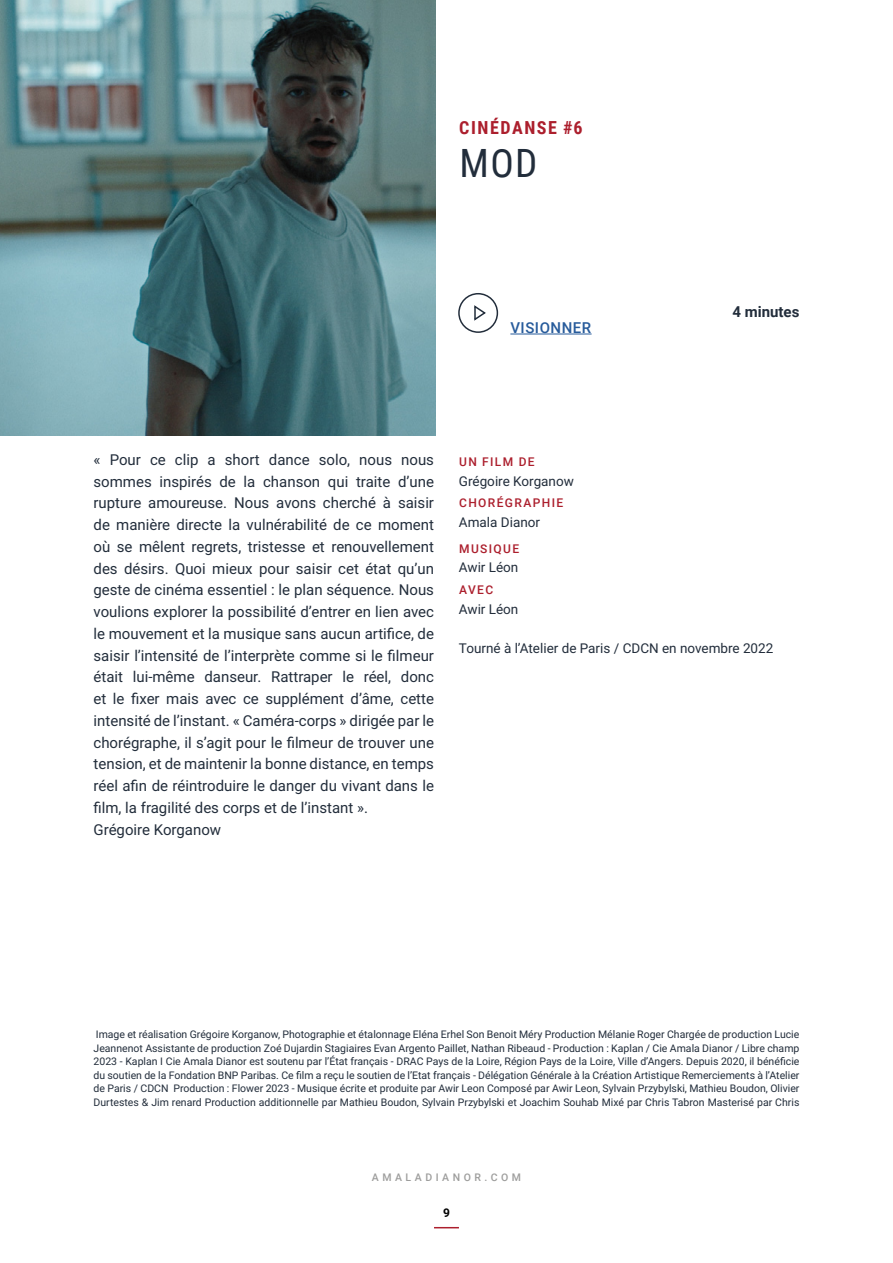
<style>
.page{position:relative;width:893px;height:1263px;background:#fff}
.page>*{position:absolute;margin:0;border:0;box-sizing:border-box;transform-origin:0 0}
.t1{font:39px "Roboto Condensed";color:#222d3b}
.t2{font:700 18px "Roboto Condensed";letter-spacing:.085em;color:#ac1f2d}
.t3{font:15px/21.8px "Roboto";color:#222d3b}
.t4{font:500 15px "Roboto";letter-spacing:.035em;color:#275b9b}
.t5{font:700 15px "Roboto";color:#222d3b}
.t6{font:13.5px "Roboto";color:#222d3b}
.t7{font:500 12px "Roboto";letter-spacing:.115em;color:#ac1f2d}
.t8{font:700 12px "Roboto";color:#000}
.t9{font:10.5px/13.5px "Roboto";color:#222d3b;text-align:justify}
.t10{font:500 10.5px "Roboto";letter-spacing:.335em;color:#9d9d9c}
</style>
<div class="page">
<img style="left:0;top:0;width:435px;height:436px">
<hr style="left:510px;top:334px;width:82px;height:1px;background:#275b9b">
<div style="left:458px;top:293px;width:40px;height:40px;border:2px solid #222d3b;border-radius:50%"></div>
<svg style="left:474px;top:305px;width:12px;height:16px"></svg>
<svg style="left:434px;top:1227px;width:25px;height:1px"></svg>
<h2 class="t2" style="left:459px;top:115px;width:125px">CINÉDANSE #6</h2>
<h1 class="t1" style="left:460px;top:136px;width:79px">MOD</h1>
<h3 class="t4" style="left:510px;top:317px;width:82px">VISIONNER</h3>
<h3 class="t5" style="left:732px;top:301px;width:69px">4 minutes</h3>
<p class="t3" style="left:94px;top:448px;width:342px">« Pour ce clip a short dance solo, nous nous sommes inspirés de la chanson qui traite d’une rupture amoureuse. Nous avons cherché à saisir de manière directe la vulnérabilité de ce moment où se mêlent regrets, tristesse et renouvellement des désirs. Quoi mieux pour saisir cet état qu’un geste de cinéma essentiel : le plan séquence. Nous voulions explorer la possibilité d’entrer en lien avec le mouvement et la musique sans aucun artifice, de saisir l’intensité de l’interprète comme si le filmeur était lui-même danseur. Rattraper le réel, donc et le fixer mais avec ce supplément d’âme, cette intensité de l’instant. « Caméra-corps » dirigée par le chorégraphe, il s’agit pour le filmeur de trouver une tension, et de maintenir la bonne distance, en temps réel afin de réintroduire le danger du vivant dans le film, la fragilité des corps et de l’instant ».<br>Grégoire Korganow</p>
<p class="t7" style="left:459px;top:453px;width:77px">UN FILM DE</p>
<p class="t6" style="left:459px;top:471px;width:116px">Grégoire Korganow</p>
<p class="t7" style="left:459px;top:495px;width:106px">CHORÉGRAPHIE</p>
<p class="t6" style="left:459px;top:513px;width:83px">Amala Dianor</p>
<p class="t7" style="left:459px;top:540px;width:62px">MUSIQUE</p>
<p class="t6" style="left:459px;top:558px;width:61px">Awir Léon</p>
<p class="t7" style="left:459px;top:581px;width:36px">AVEC</p>
<p class="t6" style="left:459px;top:599px;width:61px">Awir Léon</p>
<p class="t6" style="left:459px;top:638px;width:316px">Tourné à l’Atelier de Paris / CDCN en novembre 2022</p>
<p class="t9" style="left:94px;top:1027px;width:707px">Image et réalisation Grégoire Korganow, Photographie et étalonnage Eléna Erhel Son Benoit Méry Production Mélanie Roger Chargée de production Lucie Jeannenot Assistante de production Zoé Dujardin Stagiaires Evan Argento Paillet, Nathan Ribeaud - Production : Kaplan / Cie Amala Dianor / Libre champ 2023 - Kaplan I Cie Amala Dianor est soutenu par l’État français - DRAC Pays de la Loire, Région Pays de la Loire, Ville d’Angers. Depuis 2020, il bénéficie du soutien de la Fondation BNP Paribas. Ce film a reçu le soutien de l’Etat français - Délégation Générale à la Création Artistique Remerciements à l’Atelier de Paris / CDCN Production : Flower 2023 - Musique écrite et produite par Awir Leon Composé par Awir Leon, Sylvain Przybylski, Mathieu Boudon, Olivier Durtestes &amp; Jim renard Production additionnelle par Mathieu Boudon, Sylvain Przybylski et Joachim Souhab Mixé par Chris Tabron Masterisé par Chris</p>
<p class="t10" style="left:372px;top:1169px;width:151px">AMALADIANOR.COM</p>
<p class="t8" style="left:443px;top:1204px;width:8px">9</p>
</div>
